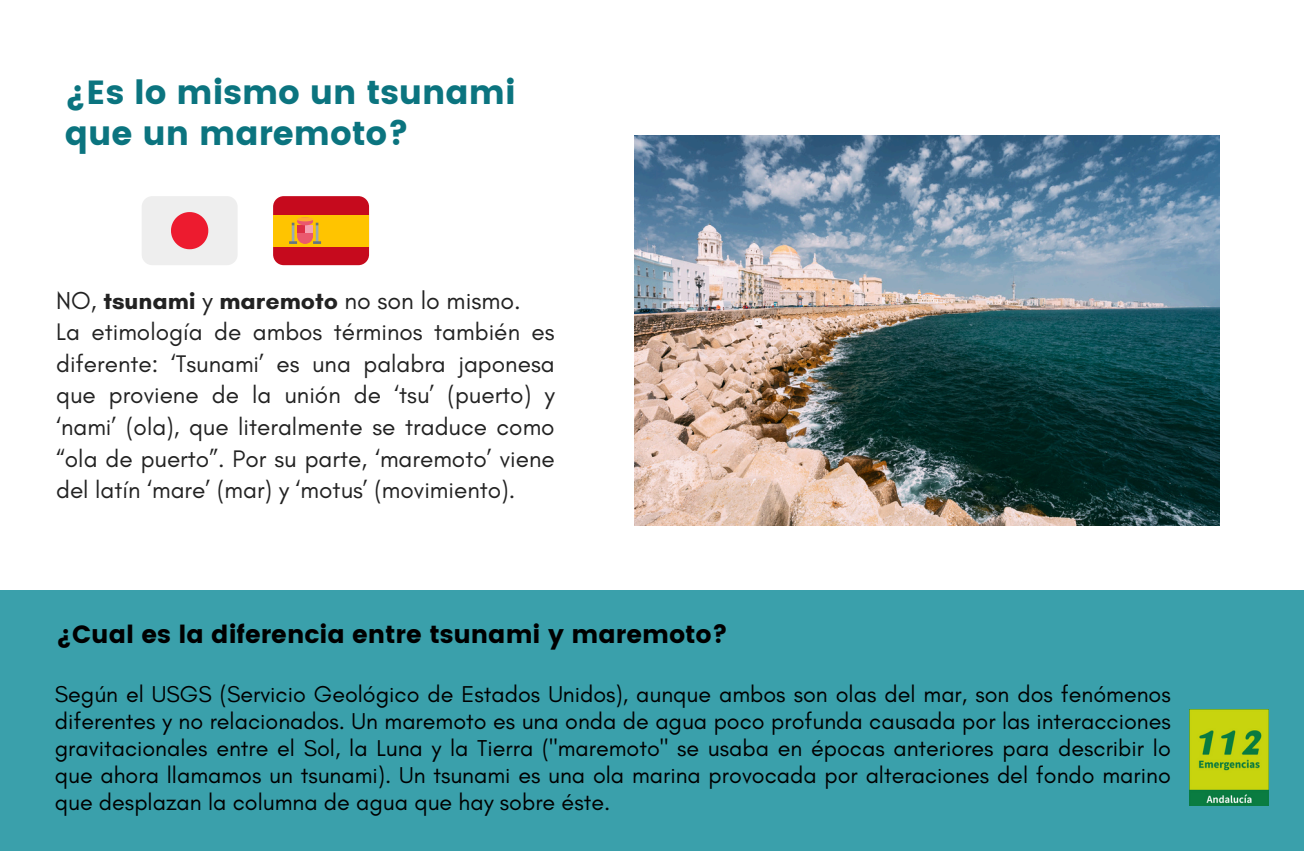
<style>
.page{position:relative;width:1304px;height:851px;background:#fff}
.page>*{position:absolute;margin:0;border:0;box-sizing:border-box;transform-origin:0 0}
.t1{font:33.4px/40.4px "Poppins";color:#0b747f}
.t2{font:25px "Glacial Indifference";color:#222}
.t3{font:24.8px "Poppins";color:#000}
.t4{font:24.4px/31.6px "Glacial Indifference";color:#222;text-align:justify}
.t5{font:23.4px/27px "Glacial Indifference";color:#000;text-align:justify}
.s1{font-weight:700}
</style>
<div class="page">
<div style="left:142px;top:196px;width:96px;height:69px;background:#eee;border-radius:11px"></div>
<svg style="left:171px;top:212px;width:37px;height:37px"></svg>
<div style="left:273px;top:196px;width:96px;height:69px;background:#c60a1d;border-radius:11px"></div>
<div style="left:273px;top:215px;width:96px;height:31px;background:#ffc400"></div>
<svg style="left:289px;top:217px;width:32px;height:27px"></svg>
<div style="left:0;top:590px;width:1304px;height:260px;background:#3aa0ab"></div>
<img style="left:1189px;top:709px;width:79px;height:96px">
<img style="left:634px;top:135px;width:585px;height:390px">
<p class="t1" style="left:65px;top:73px;width:452px">¿Es lo mismo un tsunami que un maremoto?</p>
<p class="t2" style="left:56px;top:285px;width:466px">NO, <span class="s1">tsunami</span> y <span class="s1">maremoto</span> no son lo mismo.</p>
<p class="t4" style="left:56px;top:316px;width:500px">La etimología de ambos términos también es diferente: ‘Tsunami’ es una palabra japonesa que proviene de la unión de ‘tsu’ (puerto) y ‘nami’ (ola), que literalmente se traduce como “ola de puerto”. Por su parte, ‘maremoto’ viene del latín ‘mare’ (mar) y ‘motus’ (movimiento).</p>
<p class="t3" style="left:56px;top:619px;width:673px">¿Cual es la diferencia entre tsunami y maremoto?</p>
<h1 class="t5" style="left:55px;top:680px;width:1117px">Según el USGS (Servicio Geológico de Estados Unidos), aunque ambos son olas del mar, son dos fenómenos diferentes y no relacionados. Un maremoto es una onda de agua poco profunda causada por las interacciones gravitacionales entre el Sol, la Luna y la Tierra ("maremoto" se usaba en épocas anteriores para describir lo que ahora llamamos un tsunami). Un tsunami es una ola marina provocada por alteraciones del fondo marino que desplazan la columna de agua que hay sobre éste.</h1>
</div>
